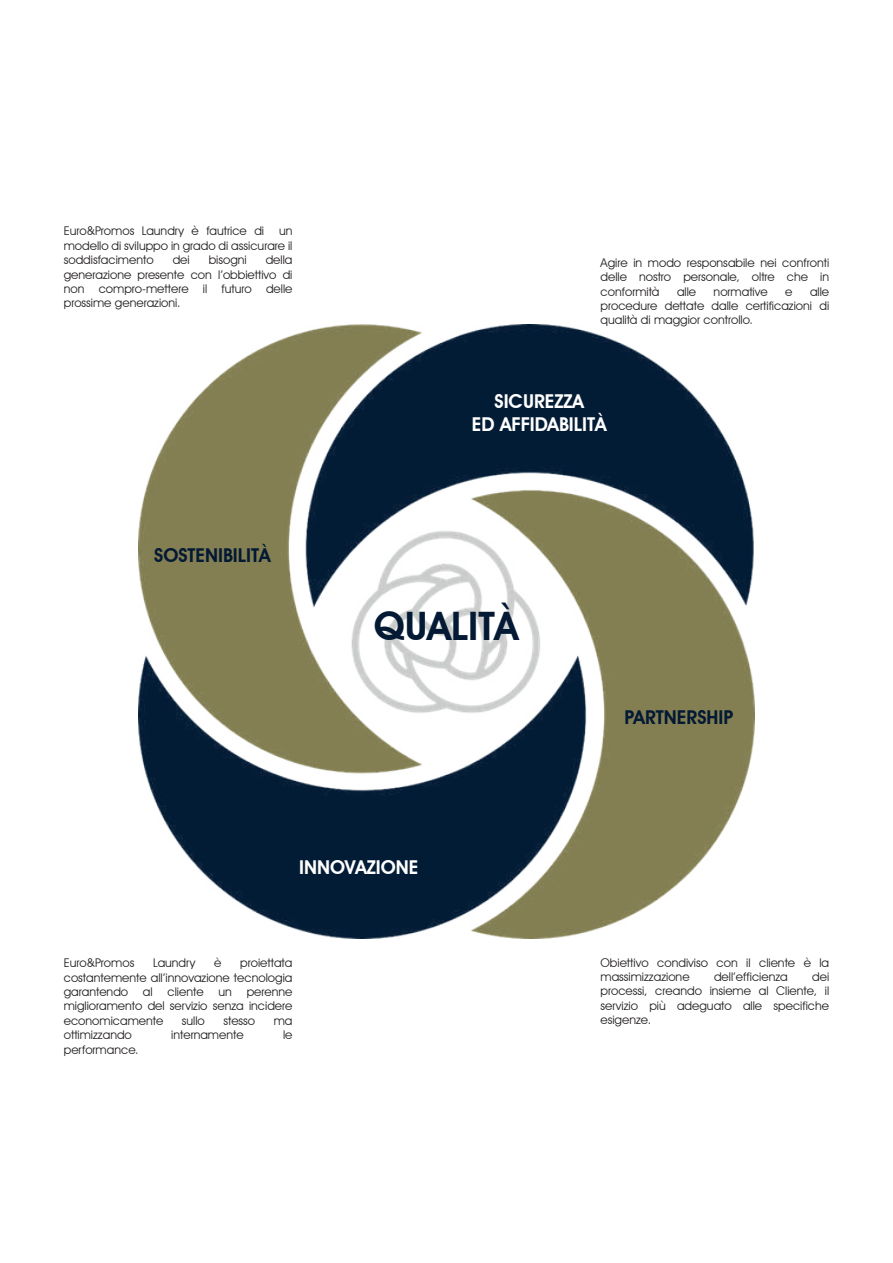
<style>
.page{position:relative;width:893px;height:1263px;background:#fff}
.page>*{position:absolute;margin:0;border:0;box-sizing:border-box;transform-origin:0 0}
.t1{font:600 39.3px "Avant Garde IT Cby BT";color:#031934}
.t2{font:600 19.05px/23px "Avant Garde IT Cby BT";color:#fff;text-align:center}
.t3{font:600 19.05px "Avant Garde IT Cby BT";color:#031934}
.t4{font:12px/14.4px "Avant Garde IT Cby BT";color:#231f20;text-align:justify}
</style>
<div class="page">
<img style="left:139px;top:325px;width:615px;height:613px">
<p class="t4" style="left:64px;top:224px;width:230px">Euro&amp;Promos Laundry è fautrice di un modello di sviluppo in grado di assicurare il soddisfacimento</p>
<p class="t4" style="left:64px;top:253px;width:230px;text-indent:202px">della generazione presente con l’obbiettivo di non compro-mettere il futuro delle prossime generazioni.</p>
<p class="t4" style="left:600px;top:255px;width:230px">Agire in modo responsabile nei confronti delle nostro personale, oltre che in conformità</p>
<p class="t4" style="left:173px;top:253px;width:19px">dei</p>
<p class="t4" style="left:209px;top:253px;width:40px">bisogni</p>
<p class="t4" style="left:600px;top:284px;width:230px;text-indent:209px">alle procedure dettate dalle certificazioni di qualità di maggior controllo.</p>
<p class="t4" style="left:677px;top:284px;width:21px">alle</p>
<p class="t4" style="left:714px;top:284px;width:56px">normative</p>
<p class="t4" style="left:785px;top:284px;width:9px">e</p>
<h2 class="t3" style="left:154px;top:543px;width:118px">SOSTENIBILITÀ</h2>
<h2 class="t2" style="left:472px;top:389px;width:136px">SICUREZZA<br>ED AFFIDABILITÀ</h2>
<h1 class="t1" style="left:374px;top:602px;width:146px">QUALITÀ</h1>
<h2 class="t3" style="left:624px;top:705px;width:110px">PARTNERSHIP</h2>
<h2 class="t2" style="left:299px;top:856px;width:121px">INNOVAZIONE</h2>
<p class="t4" style="left:64px;top:955px;width:72px">Euro&amp;Promos</p>
<p class="t4" style="left:153px;top:955px;width:44px">Laundry</p>
<p class="t4" style="left:214px;top:955px;width:9px">è</p>
<p class="t4" style="left:64px;top:955px;width:230px;text-indent:176px">proiettata costantemente all’innovazione tecnologia garantendo al cliente un perenne miglioramento del servizio senza incidere economicamente</p>
<p class="t4" style="left:182px;top:1013px;width:24px">sullo</p>
<p class="t4" style="left:223px;top:1013px;width:33px">stesso</p>
<p class="t4" style="left:274px;top:1013px;width:20px">ma</p>
<p class="t4" style="left:64px;top:1027px;width:70px">ottimizzando</p>
<p class="t4" style="left:171px;top:1027px;width:74px">internamente</p>
<p class="t4" style="left:283px;top:1027px;width:11px">le</p>
<p class="t4" style="left:64px;top:1042px;width:76px">performance.</p>
<p class="t4" style="left:600px;top:955px;width:230px">Obiettivo condiviso con il cliente è la massimizzazione</p>
<p class="t4" style="left:714px;top:969px;width:75px">dell’efficienza</p>
<p class="t4" style="left:600px;top:969px;width:230px;text-indent:212px">dei processi, creando insieme al Cliente, il servizio più adeguato alle specifiche esigenze.</p>
</div>
